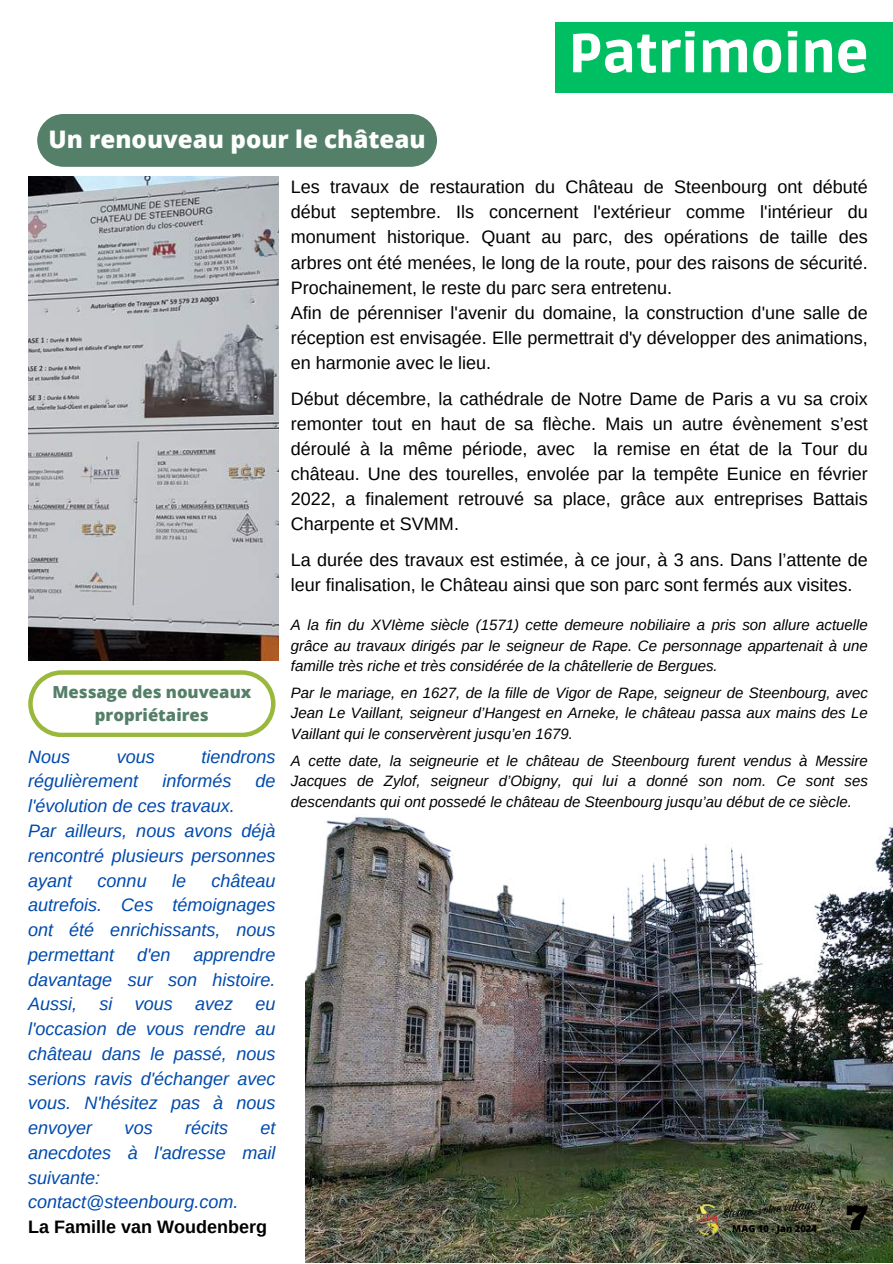
<style>
.page{position:relative;width:893px;height:1264px;background:#fff}
.page>*{position:absolute;margin:0;border:0;box-sizing:border-box;transform-origin:0 0}
.t1{font:900 54.3px "Ruda";color:#fff}
.t2{font:34.05px "Ultra";color:#000}
.t3{font:800 24.15px "Open Sans";color:#fff}
.t4{font:18px/25.2px "Arimo";color:#000}
.t5{font:italic 18px/24.8px "Arimo";color:#004aad}
.t6{font:700 18px "Arimo";color:#000}
.t7{font:800 16.65px/22.5px "Open Sans";color:#547f68;text-align:center}
.t8{font:italic 15px/20.7px "Arimo";color:#000;text-align:justify}
.t9{font:800 9.45px "Open Sans";color:#000}
</style>
<div class="page">
<img style="left:305px;top:816px;width:587px;height:446px">
<img style="left:720px;top:1195px;width:104px;height:25px">
<img style="left:687px;top:1199px;width:38px;height:39px">
<div style="left:555px;top:22px;width:337px;height:70px;background:#00bf63"></div>
<div style="left:37px;top:114px;width:400px;height:53px;background:#547f68;border-radius:26px"></div>
<svg style="left:28px;top:670px;width:247px;height:67px"></svg>
<img style="left:28px;top:176px;width:250px;height:484px">
<h3 class="t3" style="left:48px;top:122px;width:379px">Un renouveau pour le château</h3>
<h1 class="t1" style="left:568px;top:22px;width:301px">Patrimoine</h1>
<p class="t7" style="left:52px;top:680px;width:200px">Message des nouveaux propriétaires</p>
<p class="t5" style="left:28px;top:744px;width:44px">Nous</p>
<p class="t5" style="left:117px;top:744px;width:40px">vous</p>
<p class="t5" style="left:201px;top:744px;width:76px">tiendrons</p>
<p class="t5" style="left:28px;top:768px;width:112px">régulièrement</p>
<p class="t5" style="left:162px;top:768px;width:70px">informés</p>
<p class="t5" style="left:255px;top:768px;width:22px">de</p>
<p class="t5" style="left:28px;top:793px;width:249px">l'évolution de ces travaux.<br>Par ailleurs, nous avons déjà rencontré plusieurs personnes ayant</p>
<p class="t5" style="left:28px;top:867px;width:249px;text-align:justify;text-indent:183px">château autrefois. Ces témoignages ont été enrichissants, nous permettant</p>
<p class="t5" style="left:98px;top:867px;width:51px">connu</p>
<p class="t5" style="left:172px;top:867px;width:16px">le</p>
<p class="t5" style="left:28px;top:942px;width:249px;text-align:justify;text-indent:165px">apprendre davantage sur son histoire.<br>Aussi, si vous avez eu l'occasion de vous rendre au château dans le passé, nous serions ravis d'échanger avec vous. N'hésitez pas à nous envoyer</p>
<p class="t5" style="left:137px;top:942px;width:35px">d'en</p>
<p class="t5" style="left:125px;top:1115px;width:30px">vos</p>
<p class="t5" style="left:185px;top:1115px;width:44px">récits</p>
<p class="t5" style="left:28px;top:1115px;width:249px;text-indent:232px">et anecdotes à l'adresse mail suivante: contact@steenbourg.com.</p>
<p class="t6" style="left:28px;top:1216px;width:240px">La Famille van Woudenberg</p>
<p class="t4" style="left:291px;top:174px;width:578px">Les travaux de restauration du Château de Steenbourg ont débuté début septembre. Ils concernent l'extérieur comme l'intérieur du monument historique. Quant au parc, des opérations de taille des arbres ont été menées, le long de la route, pour des raisons de sécurité.<br>Prochainement, le reste du parc sera entretenu.<br>Afin de pérenniser l'avenir du domaine, la construction d'une salle de réception est envisagée. Elle permettrait d'y développer des animations, en harmonie avec le lieu.</p>
<p class="t4" style="left:291px;top:386px;width:578px;text-align:justify">Début décembre, la cathédrale de Notre Dame de Paris a vu sa croix remonter tout en haut de sa flèche. Mais un autre évènement s’est déroulé à la même période, avec la remise en état de la Tour du château. Une des tourelles, envolée par la tempête Eunice en février 2022, a finalement retrouvé sa place, grâce aux entreprises Battais Charpente et SVMM.</p>
<p class="t4" style="left:291px;top:547px;width:578px">La durée des travaux est estimée, à ce jour, à 3 ans. Dans l’attente de leur finalisation, le Château ainsi que son parc sont fermés aux visites.</p>
<p class="t8" style="left:291px;top:615px;width:578px;line-height:20.2px">A la fin du XVIème siècle (1571) cette demeure nobiliaire a pris son allure actuelle grâce au travaux dirigés par le seigneur de Rape. Ce personnage appartenait à une famille très riche et très considérée de la châtellerie de Bergues.</p>
<p class="t8" style="left:291px;top:682px;width:578px">Par le mariage, en 1627, de la fille de Vigor de Rape, seigneur de Steenbourg, avec Jean Le Vaillant, seigneur d’Hangest en Arneke, le château passa aux mains des Le Vaillant qui le conservèrent jusqu’en 1679.</p>
<p class="t8" style="left:291px;top:750px;width:578px">A cette date, la seigneurie et le château de Steenbourg furent vendus à Messire Jacques de Zylof, seigneur d’Obigny, qui lui a donné son nom. Ce sont ses descendants qui ont possedé le château de Steenbourg jusqu’au début de ce siècle.</p>
<p class="t9" style="left:732px;top:1221px;width:86px">MAG 10 - Jan 2024</p>
<h2 class="t2" style="left:846px;top:1195px;width:23px">7</h2>
</div>
